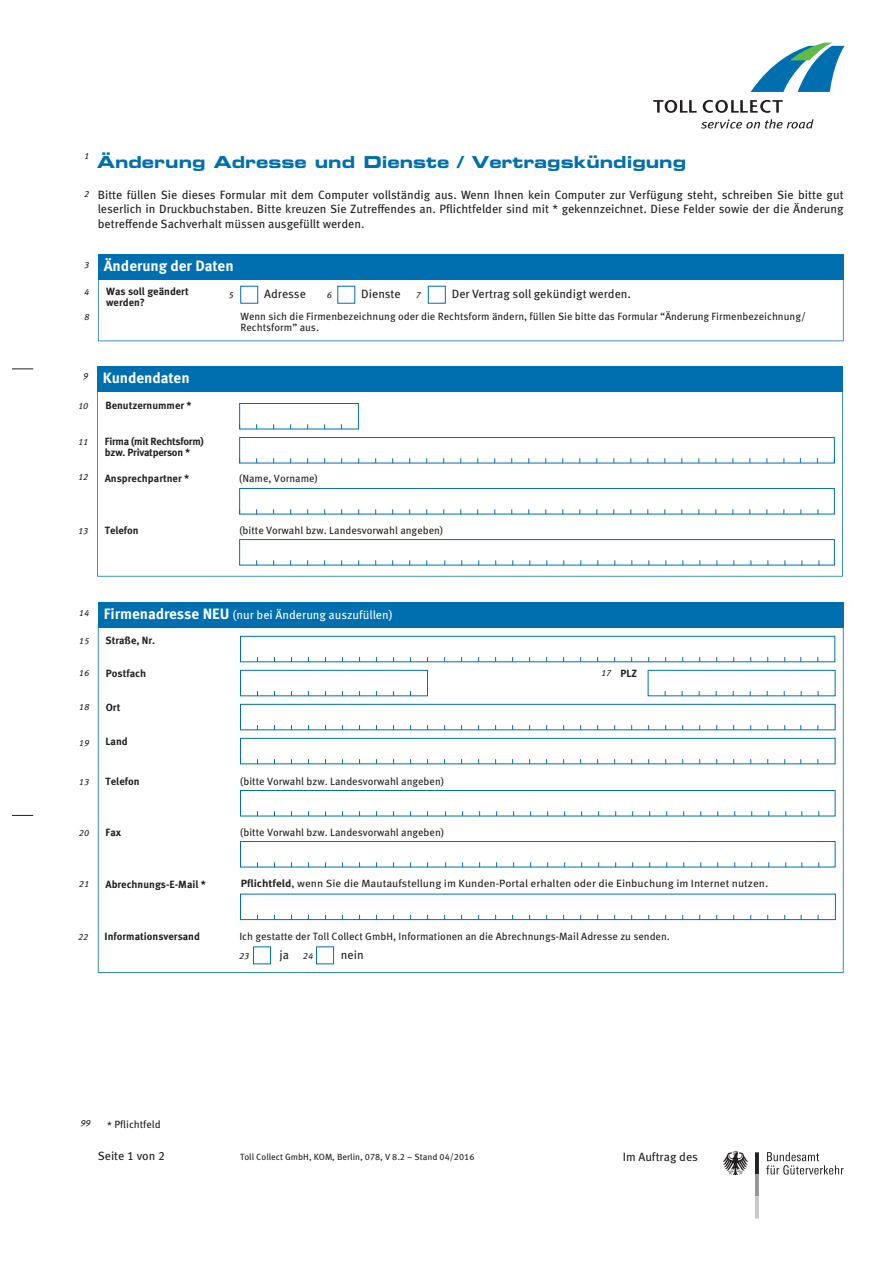
<style>
.page{position:relative;width:893px;height:1263px;background:#fff}
.page>*{position:absolute;margin:0;border:0;box-sizing:border-box;transform-origin:0 0}
.t1{font:16.5px "Eurostile LT Std Bold Ex 2";color:#006faf}
.t2{font:700 15px "Meta Pro";color:#fff}
.t3{font:12px/14.4px "Meta Pro";color:#231f20;text-align:justify}
.t4{font:12px "Meta Pro";color:#fff}
.t5{font:10.5px/11.2px "Meta Pro";color:#231f20}
.t6{font:700 10.5px/10.8px "Meta Pro";color:#231f20}
.t7{font:10.5px "Meta Pro";color:#231f20;scale:1.07 1}
.t8{font:700 10.5px/11.2px "Meta Pro";letter-spacing:-.025em;color:#231f20}
.t9{font:9px "Meta Pro";color:#231f20}
.t10{font:italic 9px "Meta Pro";color:#231f20}
.s1{font-weight:700;font-size:15px}
.s2{font-weight:700}
.s3{font-style:italic;font-size:9px}
</style>
<div class="page">
<svg style="left:12px;top:815px;width:21px;height:1px"></svg>
<svg style="left:12px;top:369px;width:21px;height:1px"></svg>
<svg style="left:755px;top:1152px;width:4px;height:66px"></svg>
<svg style="left:722px;top:1151px;width:26px;height:24px"></svg>
<svg style="left:766px;top:1152px;width:78px;height:22px"></svg>
<svg style="left:98px;top:628px;width:746px;height:345px"></svg>
<svg style="left:98px;top:280px;width:746px;height:61px"></svg>
<div style="left:98px;top:255px;width:746px;height:25px;background:#006faf"></div>
<div style="left:98px;top:602px;width:746px;height:26px;background:#006faf"></div>
<svg style="left:97px;top:392px;width:746px;height:185px"></svg>
<div style="left:97px;top:366px;width:746px;height:26px;background:#006faf"></div>
<div style="left:240px;top:636px;width:595px;height:26px;background:#fff;border:1px solid #006faf"></div>
<div style="left:240px;top:738px;width:595px;height:26px;background:#fff;border:1px solid #006faf"></div>
<div style="left:240px;top:670px;width:188px;height:26px;background:#fff;border:1px solid #006faf"></div>
<div style="left:240px;top:790px;width:595px;height:26px;background:#fff;border:1px solid #006faf"></div>
<div style="left:240px;top:841px;width:595px;height:26px;background:#fff;border:1px solid #006faf"></div>
<div style="left:240px;top:704px;width:595px;height:26px;background:#fff;border:1px solid #006faf"></div>
<div style="left:648px;top:670px;width:187px;height:26px;background:#fff;border:1px solid #006faf"></div>
<div style="left:240px;top:286px;width:18px;height:18px;background:#fff;border:1px solid #006faf"></div>
<div style="left:337px;top:286px;width:18px;height:18px;background:#fff"></div>
<div style="left:428px;top:286px;width:18px;height:18px;background:#fff;border:1px solid #006faf"></div>
<div style="left:239px;top:403px;width:120px;height:26px;background:#fff;border:1px solid #006faf"></div>
<div style="left:239px;top:437px;width:596px;height:26px;background:#fff;border:1px solid #006faf"></div>
<div style="left:239px;top:488px;width:596px;height:26px;background:#fff;border:1px solid #006faf"></div>
<div style="left:239px;top:539px;width:596px;height:26px;background:#fff;border:1px solid #006faf"></div>
<div style="left:253px;top:946px;width:18px;height:18px;background:#fff;border:1px solid #006faf"></div>
<div style="left:316px;top:946px;width:18px;height:18px;background:#fff;border:1px solid #006faf"></div>
<div style="left:240px;top:894px;width:596px;height:26px;background:#fff;border:1px solid #006faf"></div>
<svg style="left:751px;top:43px;width:94px;height:49px"></svg>
<svg style="left:701px;top:119px;width:104px;height:10px"></svg>
<svg style="left:806px;top:119px;width:8px;height:10px"></svg>
<svg style="left:653px;top:100px;width:44px;height:13px"></svg>
<svg style="left:703px;top:100px;width:80px;height:13px"></svg>
<p class="t10" style="left:84px;top:150px;width:7px">1</p>
<h1 class="t1" style="left:97px;top:151px;width:591px">Änderung Adresse und Dienste / Vertragskündigung</h1>
<p class="t10" style="left:84px;top:188px;width:7px">2</p>
<p class="t3" style="left:98px;top:188px;width:747px">Bitte füllen Sie dieses Formular mit dem Computer vollständig aus. Wenn Ihnen kein Computer zur Verfügung steht, schreiben Sie bitte gut leserlich in Druckbuchstaben. Bitte kreuzen Sie Zutreffendes an. Pflichtfelder sind mit * gekennzeichnet. Diese Felder sowie der die Änderung betreffende Sachverhalt müssen ausgefüllt werden.</p>
<p class="t2" style="left:104px;top:256px;width:131px">Änderung der Daten</p>
<p class="t10" style="left:84px;top:259px;width:7px">3</p>
<p class="t10" style="left:84px;top:286px;width:7px">4</p>
<p class="t10" style="left:228px;top:289px;width:7px">5</p>
<p class="t10" style="left:327px;top:289px;width:7px">6</p>
<p class="t10" style="left:416px;top:289px;width:6px">7</p>
<p class="t10" style="left:84px;top:312px;width:6px">8</p>
<p class="t6" style="left:106px;top:286px;width:84px">Was soll geändert werden?</p>
<p class="t3" style="left:264px;top:287px;width:43px">Adresse</p>
<p class="t3" style="left:361px;top:287px;width:41px">Dienste</p>
<p class="t3" style="left:452px;top:287px;width:181px">Der Vertrag soll gekündigt werden.</p>
<p class="t5" style="left:240px;top:311px;width:567px">Wenn sich die Firmenbezeichnung oder die Rechtsform ändern, füllen Sie bitte das Formular “Änderung Firmenbezeichnung/<br>Rechtsform” aus.</p>
<p class="t10" style="left:83px;top:371px;width:6px">9</p>
<p class="t10" style="left:78px;top:401px;width:12px">10</p>
<p class="t10" style="left:78px;top:436px;width:12px">11</p>
<p class="t10" style="left:78px;top:472px;width:12px">12</p>
<p class="t2" style="left:103px;top:368px;width:88px">Kundendaten</p>
<p class="t6" style="left:105px;top:400px;width:88px">Benutzernummer *</p>
<p class="t8" style="left:105px;top:435px;width:100px">Firma (mit Rechtsform) bzw. Privatperson *</p>
<p class="t6" style="left:105px;top:473px;width:86px">Ansprechpartner *</p>
<p class="t5" style="left:239px;top:473px;width:80px">(Name, Vorname)</p>
<p class="t10" style="left:78px;top:526px;width:12px">13</p>
<p class="t6" style="left:105px;top:525px;width:35px">Telefon</p>
<p class="t5" style="left:239px;top:525px;width:205px">(bitte Vorwahl bzw. Landesvorwahl angeben)</p>
<p class="t10" style="left:79px;top:607px;width:12px">14</p>
<p class="t10" style="left:79px;top:635px;width:12px">15</p>
<p class="t4" style="left:104px;top:607px;width:290px"><span class="s1">Firmenadresse NEU</span> (nur bei Änderung auszufüllen)</p>
<p class="t6" style="left:105px;top:635px;width:51px">Straße, Nr.</p>
<p class="t10" style="left:79px;top:667px;width:12px">16</p>
<p class="t6" style="left:106px;top:668px;width:42px">Postfach</p>
<p class="t10" style="left:601px;top:667px;width:11px">17</p>
<p class="t6" style="left:620px;top:668px;width:18px">PLZ</p>
<p class="t10" style="left:79px;top:701px;width:11px">18</p>
<p class="t10" style="left:79px;top:737px;width:11px">19</p>
<p class="t6" style="left:106px;top:702px;width:16px">Ort</p>
<p class="t6" style="left:106px;top:736px;width:24px">Land</p>
<p class="t10" style="left:79px;top:777px;width:12px">13</p>
<p class="t6" style="left:106px;top:776px;width:35px">Telefon</p>
<p class="t5" style="left:240px;top:776px;width:205px">(bitte Vorwahl bzw. Landesvorwahl angeben)</p>
<p class="t10" style="left:79px;top:828px;width:12px">20</p>
<p class="t6" style="left:106px;top:827px;width:17px">Fax</p>
<p class="t5" style="left:240px;top:827px;width:205px">(bitte Vorwahl bzw. Landesvorwahl angeben)</p>
<p class="t10" style="left:79px;top:878px;width:12px">21</p>
<p class="t6" style="left:105px;top:879px;width:102px">Abrechnungs-E-Mail *</p>
<p class="t7" style="left:241px;top:877px;width:495px"><span class="s2">Pflichtfeld</span>, wenn Sie die Mautaufstellung im Kunden-Portal erhalten oder die Einbuchung im Internet nutzen.</p>
<p class="t10" style="left:78px;top:931px;width:12px">22</p>
<p class="t6" style="left:105px;top:931px;width:97px">Informationsversand</p>
<p class="t5" style="left:239px;top:930px;width:432px">Ich gestatte der Toll Collect GmbH, Informationen an die Abrechnungs-Mail Adresse zu senden.</p>
<p class="t10" style="left:239px;top:950px;width:12px">23</p>
<p class="t3" style="left:279px;top:948px;width:35px">ja <span class="s3">24</span></p>
<p class="t3" style="left:341px;top:948px;width:24px">nein</p>
<p class="t10" style="left:80px;top:1117px;width:11px">99</p>
<p class="t5" style="left:107px;top:1119px;width:55px">* Pflichtfeld</p>
<p class="t3" style="left:98px;top:1149px;width:69px">Seite 1 von 2</p>
<p class="t9" style="left:240px;top:1151px;width:236px">Toll Collect GmbH, KOM, Berlin, 078, V 8.2 – Stand 04/2016</p>
<p class="t3" style="left:623px;top:1150px;width:77px">Im Auftrag des</p>
</div>
